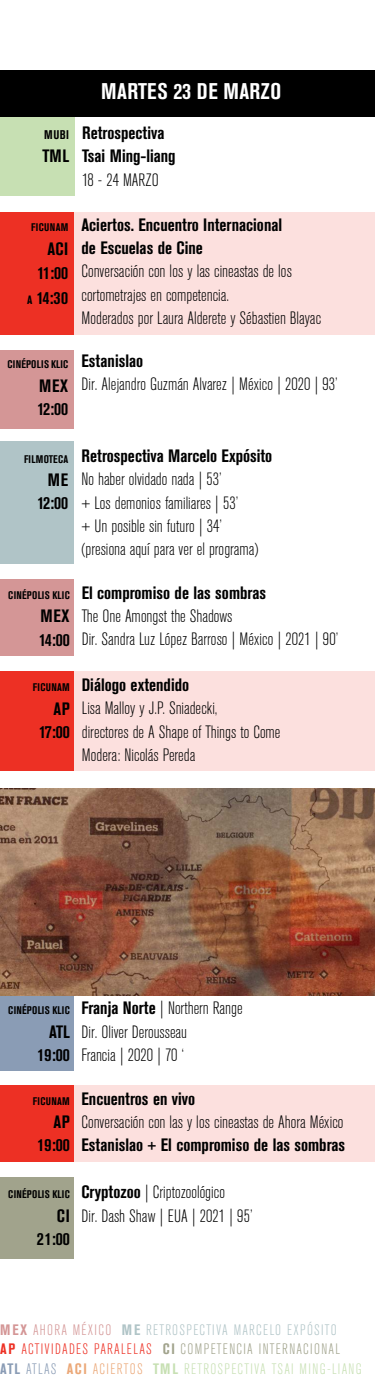
<style>
.page{position:relative;width:375px;height:1375px;background:#fff}
.page>*{position:absolute;margin:0;border:0;box-sizing:border-box;transform-origin:0 0}
.t1{font:700 condensed 22.5px "Akzidenz Grotesk BE";letter-spacing:.02em;color:#fff}
.t2{font:300 condensed 17.75px/23.3px "Akzidenz Grotesk BE";color:#000}
.t3{font:700 condensed 17.75px/23.3px "Akzidenz Grotesk BE";color:#000;text-align:right}
.t4{font:300 condensed 15px/19.5px "Akzidenz Grotesk BE";letter-spacing:.08em;color:#b0c4c7}
.t5{font:700 condensed 12.5px "Akzidenz Grotesk BE";color:#000}
.t6{font:700 condensed 11px "Akzidenz Grotesk BE";letter-spacing:.02em;color:#000}
.s1{font-size:12px}
.s2{font-weight:700}
.s3{font-weight:700;color:#d49696}
.s4{color:#d49696}
.s5{font-weight:700;color:#ed3024}
.s6{color:#ed3024}
.s7{font-weight:700;color:#a1a38c}
.s8{color:#a1a38c}
.s9{font-weight:700;color:#8a9cb5}
.s10{color:#8a9cb5}
.s11{font-weight:700;color:#eba878}
.s12{color:#eba878}
.s13{font-weight:700;color:#c7e0b3}
.s14{color:#c7e0b3}
</style>
<div class="page">
<div style="left:0;top:350px;width:74px;height:79px;background:#d49696"></div>
<div style="left:74px;top:212px;width:301px;height:122px;background:#fce0de"></div>
<div style="left:0;top:441px;width:74px;height:123px;background:#b0c4c7"></div>
<div style="left:0;top:212px;width:74px;height:122px;background:#ed3024"></div>
<div style="left:0;top:70px;width:375px;height:47px;background:#000"></div>
<div style="left:0;top:580px;width:74px;height:76px;background:#d49696"></div>
<div style="left:0;top:995px;width:74px;height:76px;background:#8a9cb5"></div>
<div style="left:0;top:1178px;width:74px;height:81px;background:#a1a38c"></div>
<div style="left:0;top:672px;width:74px;height:99px;background:#ed3024"></div>
<div style="left:0;top:1086px;width:74px;height:76px;background:#ed3024"></div>
<div style="left:74px;top:672px;width:301px;height:99px;background:#fce0de"></div>
<div style="left:74px;top:1086px;width:301px;height:76px;background:#fce0de"></div>
<img style="left:0;top:788px;width:375px;height:207px">
<div style="left:0;top:117px;width:75px;height:79px;background:#c7e0b3"></div>
<p class="t5" style="left:44px;top:127px;width:26px">MUBI</p>
<p class="t3" style="left:42px;top:144px;width:28px">TML</p>
<p class="t1" style="left:101px;top:78px;width:181px">MARTES 23 DE MARZO</p>
<p class="t3" style="left:82px;top:122px;width:95px;text-align:left">Retrospectiva<br>Tsai Ming-liang</p>
<p class="t2" style="left:82px;top:168px;width:78px">18 - 24 MARZO</p>
<p class="t6" style="left:31px;top:221px;width:39px">FICUNAM</p>
<p class="t3" style="left:27px;top:237px;width:43px;line-height:24.3px">ACI<br>11:00<br><span class="s1">A</span> 14:30</p>
<p class="t6" style="left:8px;top:358px;width:62px">CINÉPOLIS KLIC</p>
<p class="t3" style="left:38px;top:374px;width:32px;text-align:left">MEX<br>12:00</p>
<p class="t3" style="left:82px;top:213px;width:202px;text-align:left">Aciertos. Encuentro Internacional de Escuelas de Cine</p>
<p class="t2" style="left:82px;top:260px;width:241px">Conversación con los y las cineastas de los cortometrajes en competencia.<br>Moderados por Laura Alderete y Sébastien Blayac</p>
<p class="t3" style="left:82px;top:349px;width:63px">Estanislao</p>
<p class="t2" style="left:82px;top:373px;width:258px">Dir. Alejandro Guzmán Alvarez | México | 2020 | 93’</p>
<p class="t6" style="left:24px;top:453px;width:46px">FILMOTECA</p>
<p class="t3" style="left:38px;top:468px;width:32px;text-align:center">ME<br>12:00</p>
<p class="t6" style="left:8px;top:589px;width:63px">CINÉPOLIS KLIC</p>
<p class="t3" style="left:39px;top:605px;width:32px;text-align:left">MEX<br>14:00</p>
<p class="t6" style="left:33px;top:681px;width:39px">FICUNAM</p>
<p class="t3" style="left:39px;top:697px;width:32px">AP<br>17:00</p>
<p class="t3" style="left:82px;top:445px;width:192px">Retrospectiva Marcelo Expósito</p>
<p class="t2" style="left:82px;top:468px;width:178px">No haber olvidado nada | 53’<br>+ Los demonios familiares | 53’<br>+ Un posible sin futuro | 34’ (presiona aquí para ver el programa)</p>
<p class="t3" style="left:82px;top:581px;width:186px">El compromiso de las sombras</p>
<p class="t2" style="left:82px;top:605px;width:258px">The One Amongst the Shadows<br>Dir. Sandra Luz López Barroso | México | 2021 | 90’</p>
<p class="t3" style="left:82px;top:673px;width:109px">Diálogo extendido</p>
<p class="t2" style="left:82px;top:697px;width:200px">Lisa Malloy y J.P. Sniadecki,<br>directores de A Shape of Things to Come<br>Modera: Nicolás Pereda</p>
<p class="t6" style="left:8px;top:1004px;width:63px">CINÉPOLIS KLIC</p>
<p class="t3" style="left:38px;top:1020px;width:34px">ATL<br>19:00</p>
<p class="t6" style="left:33px;top:1095px;width:39px">FICUNAM</p>
<p class="t3" style="left:38px;top:1110px;width:34px">AP<br>19:00</p>
<p class="t6" style="left:8px;top:1188px;width:63px">CINÉPOLIS KLIC</p>
<p class="t3" style="left:37px;top:1204px;width:34px">CI<br>21:00</p>
<p class="t2" style="left:82px;top:997px;width:163px"><span class="s2">Franja Norte</span> | Northern Range<br>Dir. Oliver Derousseau<br>Francia | 2020 | 70 ‘</p>
<p class="t3" style="left:82px;top:1087px;width:115px">Encuentros en vivo</p>
<p class="t2" style="left:82px;top:1111px;width:264px">Conversación con las y los cineastas de Ahora México</p>
<p class="t3" style="left:82px;top:1134px;width:265px">Estanislao + El compromiso de las sombras</p>
<p class="t2" style="left:82px;top:1181px;width:173px"><span class="s2">Cryptozoo</span> | Criptozoológico<br>Dir. Dash Shaw | EUA | 2021 | 95’</p>
<p class="t4" style="left:0;top:1320px;width:363px"><span class="s3">MEX</span> <span class="s4">AHORA MÉXICO</span> <span class="s2">ME</span> RETROSPECTIVA MARCELO EXPÓSITO<br><span class="s5">AP</span> <span class="s6">ACTIVIDADES PARALELAS</span> <span class="s7">CI</span> <span class="s8">COMPETENCIA INTERNACIONAL<br></span><span class="s9">ATL</span> <span class="s10">ATLAS</span> <span class="s11">ACI</span> <span class="s12">ACIERTOS</span> <span class="s13">TML</span> <span class="s14">RETROSPECTIVA TSAI MING-LIANG</span></p>
</div>
